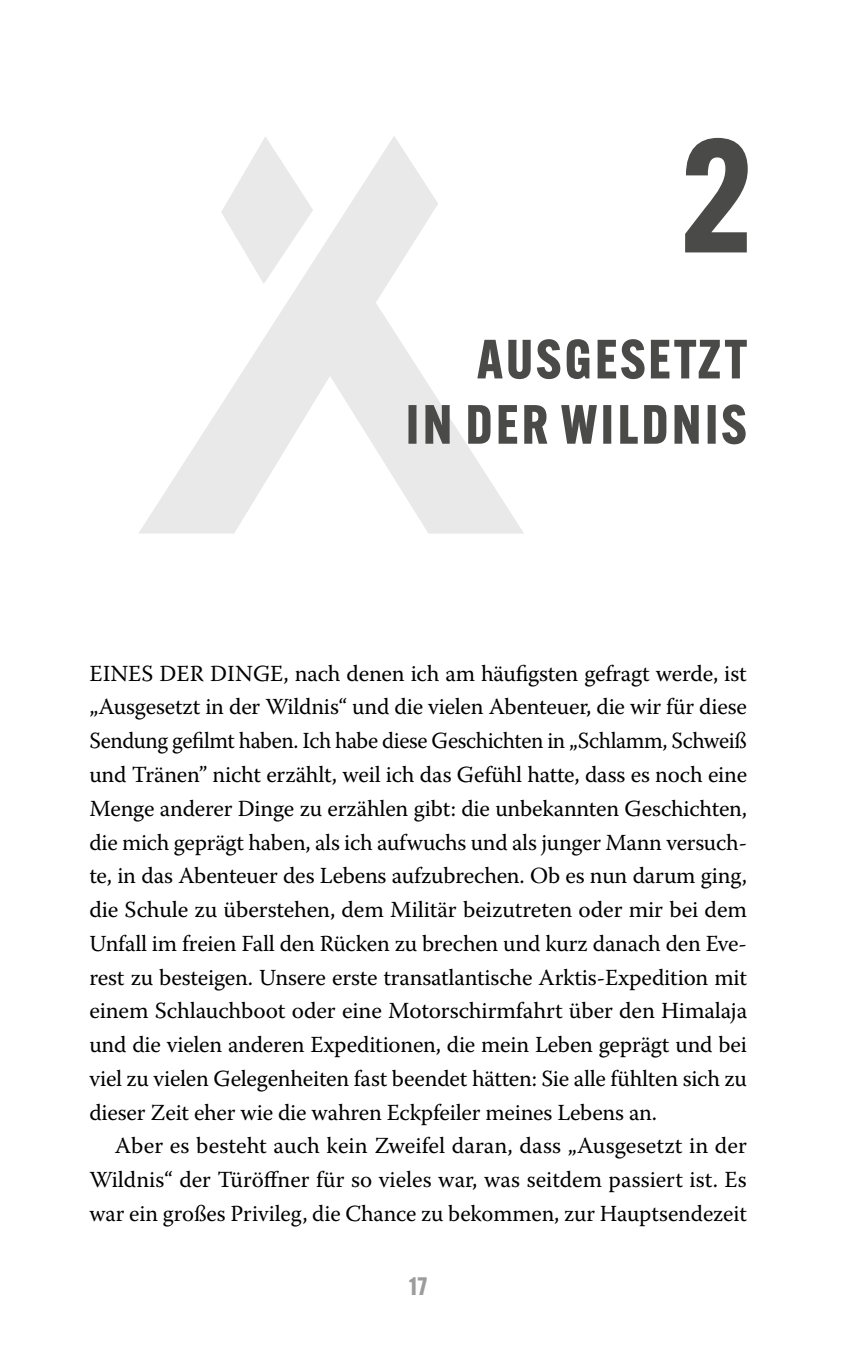
<style>
.page{position:relative;width:862px;height:1372px;background:#fff}
.page>*{position:absolute;margin:0;border:0;box-sizing:border-box;transform-origin:0 0}
.t1{font:700 157.5px "Alternate Gothic ATF";color:#4a4a49}
.t2{font:700 54px/65.2px "Alternate Gothic ATF";letter-spacing:.06em;color:#4a4a49;text-align:right}
.t3{font:700 24.75px "Alternate Gothic ATF";color:#9c9c9c}
.t4{font:22.95px/33.8px "Warnock Pro";letter-spacing:-.005em;color:#000;text-align:justify}
</style>
<div class="page">
<svg style="left:139px;top:136px;width:385px;height:397px"></svg>
<h1 class="t1" style="left:681px;top:97px;width:72px">2</h1>
<h2 class="t2" style="left:405px;top:326px;width:343px">AUSGESETZT<br>IN DER WILDNIS</h2>
<p class="t4" style="left:89px;top:656px;width:659px">EINES DER DINGE, nach denen ich am häufigsten gefragt werde, ist „Ausgesetzt in der Wildnis“ und die vielen Abenteuer, die wir für diese Sendung gefilmt haben. Ich habe diese Geschichten in „Schlamm, Schweiß und Tränen” nicht erzählt, weil ich das Gefühl hatte, dass es noch eine Menge anderer Dinge zu erzählen gibt: die unbekannten Geschichten, die mich geprägt haben, als ich aufwuchs und als junger Mann versuch&shy;te, in das Abenteuer des Lebens aufzubrechen. Ob es nun darum ging, die Schule zu überstehen, dem Militär beizutreten oder mir bei dem Unfall im freien Fall den Rücken zu brechen und kurz danach den Eve&shy;rest zu besteigen. Unsere erste transatlantische Arktis-Expedition mit einem Schlauchboot oder eine Motorschirmfahrt über den Himalaja und die vielen anderen Expeditionen, die mein Leben geprägt und bei viel zu vielen Gelegenheiten fast beendet hätten: Sie alle fühlten sich zu dieser Zeit eher wie die wahren Eckpfeiler meines Lebens an.</p>
<p class="t4" style="left:89px;top:1128px;width:658px;text-indent:26px">Aber es besteht auch kein Zweifel daran, dass „Ausgesetzt in der Wildnis“ der Türöffner für so vieles war, was seitdem passiert ist. Es war ein großes Privileg, die Chance zu bekommen, zur Hauptsendezeit</p>
<p class="t3" style="left:409px;top:1270px;width:20px">17</p>
</div>
